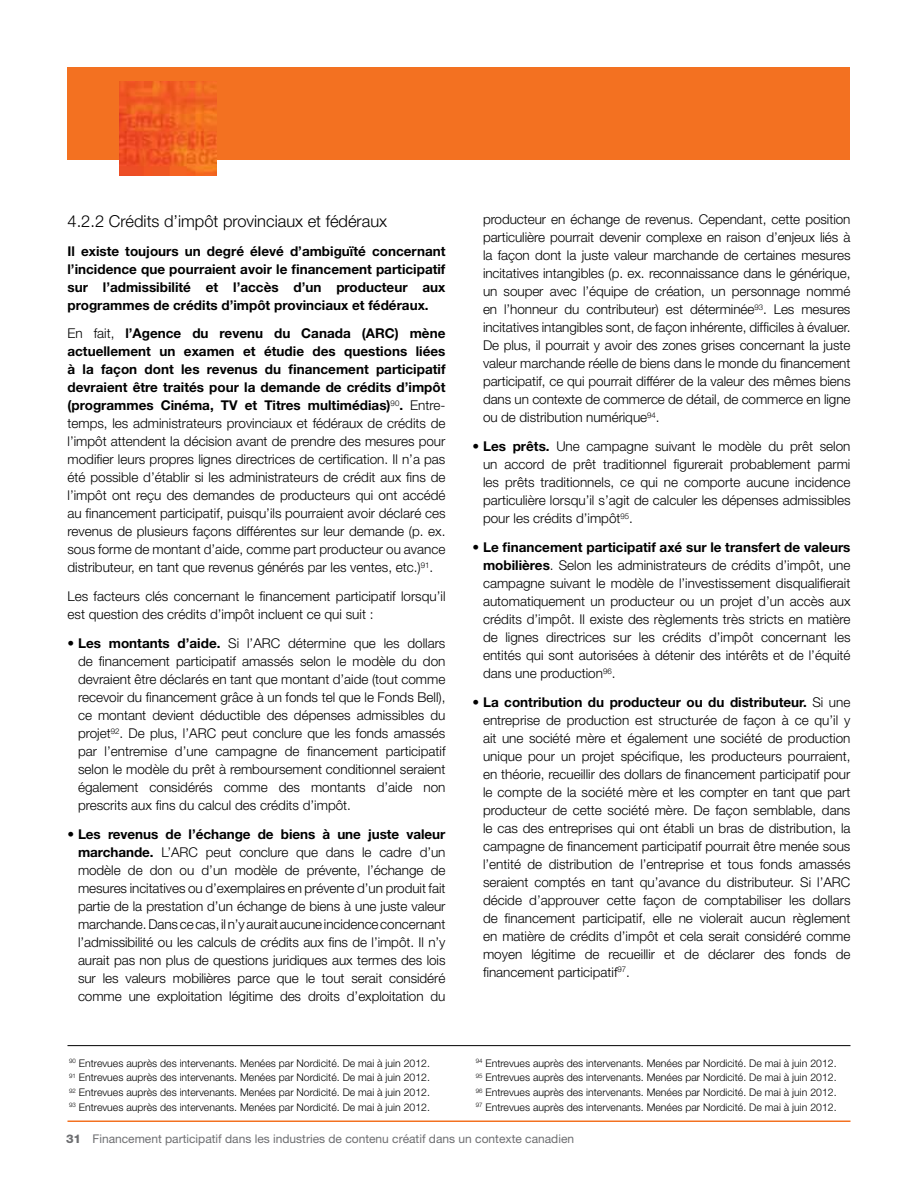
<style>
.page{position:relative;width:918px;height:1188px;background:#fff}
.page>*{position:absolute;margin:0;border:0;box-sizing:border-box;transform-origin:0 0}
.t1{font:300 16.5px "Helvetica Neue";color:#000}
.t2{font:300 13.5px/18px "Helvetica Neue";color:#000;text-align:justify}
.t3{font:700 13.5px/18px "Helvetica Neue";color:#000;text-align:justify}
.t4{font:12px "Helvetica Neue";color:#6d6e71}
.t5{font:300 10.5px/14.7px "Helvetica Neue";color:#000;text-align:justify}
.s1{font-weight:300}
.s2{font-weight:700}
.s3{font-weight:800}
</style>
<div class="page">
<hr style="left:68px;top:1120px;width:782px;height:2px;background:#f37121">
<div style="left:68px;top:68px;width:782px;height:92px;background:#f37121"></div>
<img style="left:120px;top:81px;width:96px;height:94px">
<hr style="left:68px;top:1045px;width:782px;height:1px;background:#000">
<p class="t1" style="left:68px;top:211px;width:321px">4.2.2 Crédits d’impôt provinciaux et fédéraux</p>
<p class="t3" style="left:68px;top:241px;width:380px">Il existe toujours un degré élevé d’ambiguïté concernant l’incidence que pourraient avoir le financement participatif sur l’admissibilité et l’accès d’un producteur aux programmes de crédits d’impôt provinciaux et fédéraux.</p>
<p class="t3" style="left:68px;top:324px;width:309px"><span class="s1">En fait,</span> l’Agence du revenu du Canada (ARC</p>
<p class="t2" style="left:68px;top:324px;width:380px;text-indent:327px"><span class="s2">) mène actuellement un examen et étudie des questions liées à la façon dont les revenus du financement participatif devraient être traités pour la demande de crédits d’impôt (programmes Cinéma, TV et Titres multimédias)</span><sup>90</sup><span class="s2">.</span> Entre&shy;temps, les administrateurs provinciaux et fédéraux de crédits de l’impôt attendent la décision avant de prendre des mesures pour modifier leurs propres lignes directrices de certification. Il n’a pas été possible d’établir si les administrateurs de crédit aux fins de l’impôt ont reçu des demandes de producteurs qui ont accédé au financement participatif, puisqu’ils pourraient avoir déclaré ces revenus de plusieurs façons différentes sur leur demande (p. ex. sous forme de montant d’aide, comme part producteur ou avance distributeur, en tant que revenus générés par les ventes, etc.)<sup>91</sup>.</p>
<p class="t2" style="left:68px;top:587px;width:380px">Les facteurs clés concernant le financement participatif lorsqu’il est question des crédits d’impôt incluent ce qui suit :</p>
<p class="t2" style="left:78px;top:634px;width:369px;text-indent:-11px">• <span class="s2">Les montants d’aide.</span> Si l’ARC détermine que les dollars de financement participatif amassés selon le modèle du don devraient être déclarés en tant que montant d’aide (tout comme recevoir du financement grâce à un fonds tel que le Fonds Bell), ce montant devient déductible des dépenses admissibles du projet<sup>92</sup>. De plus, l’ARC peut conclure que les fonds amassés par l’entremise d’une campagne de financement participatif selon le modèle du prêt à remboursement conditionnel seraient également considérés comme des montants d’aide non prescrits aux fins du calcul des crédits d’impôt.</p>
<p class="t2" style="left:78px;top:825px;width:369px;text-indent:-11px">• <span class="s2">Les revenus de l’échange de biens à une juste valeur marchande.</span> L’ARC peut conclure que dans le cadre d’un modèle de don ou d’un modèle de prévente, l’échange de mesures incitatives ou d’exemplaires en prévente d’un produit fait partie de la prestation d’un échange de biens à une juste valeur marchande. Dans ce cas, il n’y aurait aucune incidence concernant l’admissibilité ou les calculs de crédits aux fins de l’impôt. Il n’y aurait pas non plus de questions juridiques aux termes des lois sur les valeurs mobilières parce que le tout serait considéré comme une exploitation légitime des droits d’exploitation du</p>
<p class="t2" style="left:483px;top:210px;width:369px">producteur en échange de revenus. Cependant, cette position particulière pourrait devenir complexe en raison d’enjeux liés à la façon dont la juste valeur marchande de certaines mesures incitatives intangibles (p. ex. reconnaissance dans le générique, un souper avec l’équipe de création, un personnage nommé en l’honneur du contributeur) est déterminée<sup>93</sup>. Les mesures incitatives intangibles sont, de façon inhérente, difficiles à évaluer.<br>De plus, il pourrait y avoir des zones grises concernant la juste valeur marchande réelle de biens dans le monde du financement participatif, ce qui pourrait différer de la valeur des mêmes biens dans un contexte de commerce de détail, de commerce en ligne ou de distribution numérique<sup>94</sup>.</p>
<p class="t2" style="left:483px;top:437px;width:369px;text-indent:-11px"><span class="s2">• Les prêts.</span> Une campagne suivant le modèle du prêt selon un accord de prêt traditionnel figurerait probablement parmi les prêts traditionnels, ce qui ne comporte aucune incidence particulière lorsqu’il s’agit de calculer les dépenses admissibles pour les crédits d’impôt<sup>95</sup>.</p>
<p class="t2" style="left:483px;top:538px;width:369px;text-indent:-11px"><span class="s2">• Le financement participatif axé sur le transfert de valeurs mobilières</span>. Selon les administrateurs de crédits d’impôt, une campagne suivant le modèle de l’investissement disqualifierait automatiquement un producteur ou un projet d’un accès aux crédits d’impôt. Il existe des règlements très stricts en matière de lignes directrices sur les crédits d’impôt concernant les entités qui sont autorisées à détenir des intérêts et de l’équité dans une production<sup>96</sup>.</p>
<p class="t2" style="left:483px;top:693px;width:369px;text-indent:-11px"><span class="s2">• La contribution du producteur ou du distributeur.</span> Si une entreprise de production est structurée de façon à ce qu’il y ait une société mère et également une société de production unique pour un projet spécifique, les producteurs pourraient, en théorie, recueillir des dollars de financement participatif pour le compte de la société mère et les compter en tant que part producteur de cette société mère. De façon semblable, dans le cas des entreprises qui ont établi un bras de distribution, la campagne de financement participatif pourrait être menée sous l’entité de distribution de l’entreprise et tous fonds amassés seraient comptés en tant qu’avance du distributeur. Si l’ARC décide d’approuver cette façon de comptabiliser les dollars de financement participatif, elle ne violerait aucun règlement en matière de crédits d’impôt et cela serait considéré comme moyen légitime de recueillir et de déclarer des fonds de financement participatif<sup>97</sup>.</p>
<p class="t5" style="left:69px;top:1055px;width:362px"><sup>90</sup> Entrevues auprès des intervenants. Menées par Nordicité. De mai à juin 2012.<br><sup>91</sup> Entrevues auprès des intervenants. Menées par Nordicité. De mai à juin 2012.<br><sup>92</sup> Entrevues auprès des intervenants. Menées par Nordicité. De mai à juin 2012.<br><sup>93</sup> Entrevues auprès des intervenants. Menées par Nordicité. De mai à juin 2012.</p>
<p class="t5" style="left:476px;top:1055px;width:362px"><sup>94</sup> Entrevues auprès des intervenants. Menées par Nordicité. De mai à juin 2012.<br><sup>95</sup> Entrevues auprès des intervenants. Menées par Nordicité. De mai à juin 2012.<br><sup>96</sup> Entrevues auprès des intervenants. Menées par Nordicité. De mai à juin 2012.<br><sup>97</sup> Entrevues auprès des intervenants. Menées par Nordicité. De mai à juin 2012.</p>
<p class="t4" style="left:66px;top:1132px;width:510px"><span class="s3">31</span> Financement participatif dans les industries de contenu créatif dans un contexte canadien</p>
</div>
